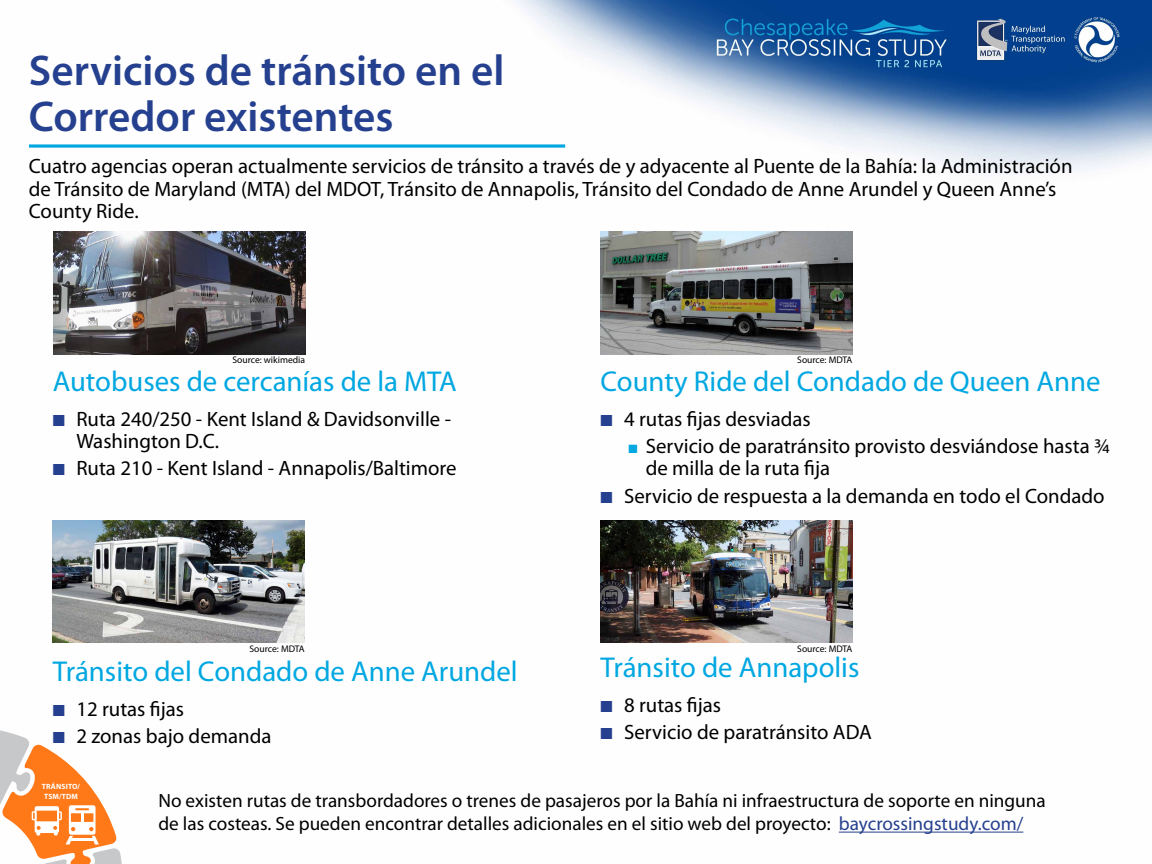
<style>
.page{position:relative;width:1152px;height:864px;background:#fff}
.page>*{position:absolute;margin:0;border:0;box-sizing:border-box;transform-origin:0 0}
.t1{font:600 43.2px/46px "Myriad Pro";color:#25408f}
.t2{font:28.8px "Myriad Pro";color:#00a7e1}
.t3{font:20.8px/22.8px "Myriad Pro";color:#000}
.t4{font:19.2px/22.8px "Myriad Pro";color:#000}
.t5{font:9.6px "Myriad Pro";color:#000}
.t6{font:700 7.6px/10px "Myriad Pro";letter-spacing:.02em;color:#fff}
.s1{color:#25408f}
.s2{color:#00a7e1}
</style>
<div class="page">
<img style="left:52px;top:0;width:1100px;height:833px">
<svg style="left:0;top:723px;width:126px;height:141px"></svg>
<hr style="left:839px;top:832px;width:184px;height:1px;background:#25408f">
<svg style="left:29px;top:144px;width:536px;height:4px;background:#32b8e6"></svg>
<img style="left:53px;top:520px;width:252px;height:123px">
<img style="left:600px;top:520px;width:252px;height:123px">
<img style="left:600px;top:232px;width:252px;height:122px">
<img style="left:53px;top:232px;width:252px;height:122px">
<h1 class="t1" style="left:29px;top:48px;width:477px">Servicios de tránsito en el<br>Corredor existentes</h1>
<p class="t3" style="left:29px;top:155px;width:1045px">Cuatro agencias operan actualmente servicios de tránsito a través de y adyacente al Puente de la Bahía: la Administración de Tránsito de Maryland (MTA) del MDOT, Tránsito de Annapolis, Tránsito del Condado de Anne Arundel y Queen Anne’s<br>County Ride.</p>
<p class="t5" style="left:232px;top:355px;width:74px">Source: wikimedia</p>
<p class="t5" style="left:797px;top:355px;width:57px">Source: MDTA</p>
<h2 class="t2" style="left:53px;top:366px;width:406px">Autobuses de cercanías de la MTA</h2>
<p class="t3" style="left:76px;top:408px;width:376px;line-height:22px;text-indent:-24px"><span class="s1">■</span> Ruta 240/250 - Kent Island &amp; Davidsonville -<br>Washington D.C.</p>
<p class="t3" style="left:53px;top:457px;width:405px"><span class="s1">■</span> Ruta 210 - Kent Island - Annapolis/Baltimore</p>
<h2 class="t2" style="left:600px;top:366px;width:502px">County Ride del Condado de Queen Anne</h2>
<p class="t3" style="left:600px;top:408px;width:212px"><span class="s1">■</span> 4 rutas fijas desviadas</p>
<p class="t3" style="left:646px;top:436px;width:466px;line-height:22px;text-indent:-17px"><span class="s2">■</span> Servicio de paratránsito provisto desviándose hasta ¾ de milla de la ruta fija</p>
<p class="t3" style="left:600px;top:485px;width:506px"><span class="s1">■</span> Servicio de respuesta a la demanda en todo el Condado</p>
<p class="t5" style="left:250px;top:643px;width:57px">Source: MDTA</p>
<p class="t5" style="left:797px;top:643px;width:57px">Source: MDTA</p>
<h2 class="t2" style="left:53px;top:656px;width:466px">Tránsito del Condado de Anne Arundel</h2>
<p class="t3" style="left:53px;top:698px;width:133px"><span class="s1">■</span> 12 rutas fijas</p>
<p class="t3" style="left:53px;top:725px;width:220px"><span class="s1">■</span> 2 zonas bajo demanda</p>
<h2 class="t2" style="left:600px;top:652px;width:260px">Tránsito de Annapolis</h2>
<p class="t3" style="left:600px;top:694px;width:122px"><span class="s1">■</span> 8 rutas fijas</p>
<p class="t3" style="left:600px;top:721px;width:273px"><span class="s1">■</span> Servicio de paratránsito ADA</p>
<p class="t6" style="left:42px;top:781px;width:40px">TRÁNSITO/<br>TSM/TDM</p>
<p class="t4" style="left:158px;top:790px;width:889px">No existen rutas de transbordadores o trenes de pasajeros por la Bahía ni infraestructura de soporte en ninguna de las costeas. Se pueden encontrar detalles adicionales en el sitio web del proyecto: <span class="s1">baycrossingstudy.com/</span></p>
</div>
